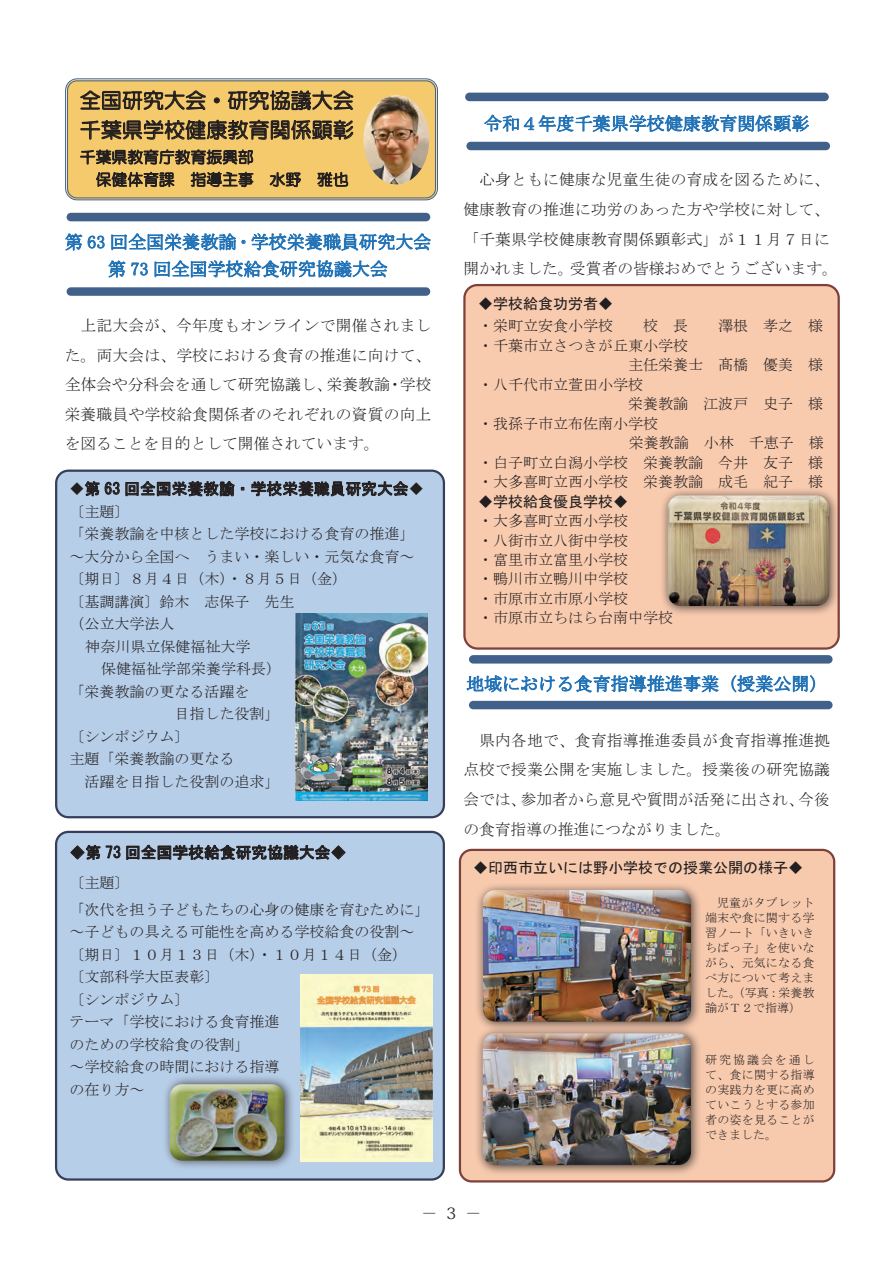
<style>
.page{position:relative;width:893px;height:1263px;background:#fff}
.page>*{position:absolute;margin:0;border:0;box-sizing:border-box;transform-origin:0 0}
.t1{font:21px/29.5px "HG Maru Gothic MPRO";letter-spacing:.005em;color:#231f20}
.t2{font:18px/27px "MS Mincho";letter-spacing:.005em;color:#2373b7;text-align:center}
.t3{font:15.75px/29.7px "MS Mincho";letter-spacing:.01em;color:#231f20;text-align:justify}
.t4{font:15.75px "MS Gothic";letter-spacing:.005em;color:#231f20}
.t5{font:15.75px/22.5px "HG Maru Gothic MPRO";letter-spacing:.005em;color:#231f20}
.t6{font:15.75px "Koz Min Pr 6 N";color:#231f20}
.t7{font:15px/22.5px "MS Mincho";color:#231f20}
.t8{font:15px "MS Gothic";color:#231f20}
.t9{font:12px/15px "MS Mincho";letter-spacing:.015em;color:#231f20;text-align:justify}
.s1{font-size:15px}
</style>
<div class="page">
<svg style="left:65px;top:78px;width:373px;height:122px;background:#edc670"></svg>
<div style="left:67px;top:213px;width:363px;height:8px;background:#41618b;border-radius:4px"></div>
<div style="left:67px;top:287px;width:363px;height:9px;background:#41618b;border-radius:4px"></div>
<div style="left:465px;top:93px;width:364px;height:8px;background:#41618b;border-radius:4px"></div>
<div style="left:466px;top:142px;width:364px;height:8px;background:#41618b;border-radius:4px"></div>
<div style="left:56px;top:832px;width:388px;height:347px;background:#b7cee8;border-radius:12px"></div>
<div style="left:55px;top:831px;width:390px;height:349px;border:2px solid #353e5b;border-radius:12px"></div>
<div style="left:460px;top:850px;width:374px;height:331px;background:#f7caae;border-radius:12px"></div>
<div style="left:459px;top:849px;width:376px;height:333px;border:2px solid #7e403b;border-radius:12px"></div>
<div style="left:464px;top:285px;width:375px;height:363px;background:#f8cbaf;border-radius:13px"></div>
<div style="left:463px;top:284px;width:377px;height:366px;border:2px solid #7e403b;border-radius:13px"></div>
<div style="left:469px;top:655px;width:364px;height:8px;background:#41618b;border-radius:4px"></div>
<div style="left:469px;top:701px;width:364px;height:8px;background:#41618b;border-radius:4px"></div>
<div style="left:56px;top:471px;width:388px;height:346px;background:#b7cee8;border-radius:12px"></div>
<div style="left:55px;top:469px;width:390px;height:349px;border:2px solid #353e5b;border-radius:12px"></div>
<img style="left:363px;top:95px;width:66px;height:89px">
<img style="left:296px;top:614px;width:132px;height:187px">
<img style="left:300px;top:974px;width:132px;height:187px">
<div style="left:162px;top:1075px;width:134px;height:95px;background:#231f20;opacity:.75"></div>
<div style="left:168px;top:1082px;width:117px;height:71px;background:#fff;opacity:.75"></div>
<div style="left:168px;top:1087px;width:117px;height:75px;background:#231f20;opacity:.41"></div>
<div style="left:660px;top:487px;width:180px;height:130px;background:#231f20;opacity:.75"></div>
<div style="left:665px;top:493px;width:165px;height:106px;background:#fff;opacity:.75"></div>
<div style="left:665px;top:498px;width:165px;height:109px;background:#231f20;opacity:.41"></div>
<div style="left:475px;top:882px;width:227px;height:150px;background:#231f20;opacity:.75"></div>
<div style="left:480px;top:888px;width:212px;height:127px;background:#fff;opacity:.75"></div>
<div style="left:480px;top:892px;width:212px;height:131px;background:#231f20;opacity:.4"></div>
<div style="left:475px;top:1025px;width:227px;height:151px;background:#231f20;opacity:.75"></div>
<div style="left:480px;top:1032px;width:211px;height:126px;background:#fff;opacity:.75"></div>
<div style="left:480px;top:1036px;width:211px;height:131px;background:#231f20;opacity:.4"></div>
<h1 class="t1" style="left:80px;top:85px;width:275px">全国研究大会・研究協議大会千葉県学校健康教育関係顕彰</h1>
<p class="t5" style="left:96px;top:146px;width:254px;text-indent:-16px">千葉県教育庁教育振興部<br>保健体育課 指導主事 水野 雅也</p>
<p class="t2" style="left:65px;top:228px;width:368px">第 63 回全国栄養教諭・学校栄養職員研究大会第 73 回全国学校給食研究協議大会</p>
<p class="t3" style="left:65px;top:310px;width:368px;text-indent:16px">上記大会が、今年度もオンラインで開催されました。両大会は、学校における食育の推進に向けて、全体会や分科会を通して研究協議し、栄養教諭・学校栄養職員や学校給食関係者のそれぞれの資質の向上を図ることを目的として開催されています。</p>
<p class="t4" style="left:70px;top:481px;width:356px"><span class="s1">◆</span>第 63 回全国栄養教諭・学校栄養職員研究大会<span class="s1">◆</span></p>
<p class="t7" style="left:70px;top:500px;width:62px">〔主題〕</p>
<p class="t7" style="left:70px;top:523px;width:346px">「栄養教諭を中核とした学校における食育の推進」</p>
<p class="t7" style="left:70px;top:545px;width:346px">～大分から全国へ うまい・楽しい・元気な食育～</p>
<p class="t7" style="left:70px;top:568px;width:279px">〔期日〕８月４日（木）・８月５日（金）</p>
<p class="t7" style="left:70px;top:590px;width:227px">〔基調講演〕鈴木 志保子 先生</p>
<p class="t7" style="left:70px;top:613px;width:106px">（公立大学法人</p>
<p class="t7" style="left:85px;top:635px;width:167px">神奈川県立保健福祉大学</p>
<p class="t7" style="left:101px;top:658px;width:182px">保健福祉学部栄養学科長）</p>
<p class="t7" style="left:70px;top:680px;width:182px">「栄養教諭の更なる活躍を</p>
<p class="t7" style="left:175px;top:703px;width:106px">目指した役割」</p>
<p class="t7" style="left:70px;top:725px;width:122px">〔シンポジウム〕</p>
<p class="t7" style="left:70px;top:748px;width:167px">主題「栄養教諭の更なる</p>
<p class="t7" style="left:85px;top:770px;width:196px">活躍を目指した役割の追求」</p>
<p class="t4" style="left:70px;top:844px;width:278px">◆第 73 回全国学校給食研究協議大会◆</p>
<p class="t7" style="left:70px;top:868px;width:361px;line-height:27.3px">〔主題〕<br>「次代を担う子どもたちの心身の健康を育むために」</p>
<p class="t7" style="left:70px;top:921px;width:346px">～子どもの具える可能性を高める学校給食の役割～〔期日〕１０月１３日（木）・１０月１４日（金）〔文部科学大臣表彰〕<br>〔シンポジウム〕<br>テーマ「学校における食育推進<br>のための学校給食の役割」<br>～学校給食の時間における指導<br>の在り方～</p>
<p class="t2" style="left:484px;top:110px;width:327px">令和４年度千葉県学校健康教育関係顕彰</p>
<p class="t3" style="left:463px;top:165px;width:376px;text-align:center">心身ともに健康な児童生徒の育成を図るために、<br>健康教育の推進に功労のあった方や学校に対して、「千葉県学校健康教育関係顕彰式」が１１月７日に開かれました。受賞者の皆様おめでとうございます。</p>
<p class="t8" style="left:478px;top:296px;width:137px">◆学校給食功労者◆</p>
<p class="t7" style="left:478px;top:315px;width:137px">・栄町立安食小学校</p>
<p class="t7" style="left:643px;top:315px;width:46px">校 長</p>
<p class="t7" style="left:718px;top:315px;width:107px">澤根 孝之 様</p>
<p class="t7" style="left:478px;top:334px;width:211px">・千葉市立さつきが丘東小学校</p>
<p class="t7" style="left:628px;top:354px;width:196px">主任栄養士 髙橋 優美 様</p>
<p class="t7" style="left:478px;top:373px;width:167px">・八千代市立萱田小学校</p>
<p class="t7" style="left:628px;top:393px;width:196px">栄養教諭 江波戸 史子 様</p>
<p class="t7" style="left:478px;top:412px;width:182px">・我孫子市立布佐南小学校</p>
<p class="t7" style="left:629px;top:432px;width:196px">栄養教諭 小林 千恵子 様</p>
<p class="t7" style="left:478px;top:451px;width:346px">・白子町立白潟小学校 栄養教諭 今井 友子 様</p>
<p class="t7" style="left:478px;top:470px;width:346px">・大多喜町立西小学校 栄養教諭 成毛 紀子 様</p>
<p class="t8" style="left:478px;top:494px;width:152px">◆学校給食優良学校◆</p>
<p class="t7" style="left:478px;top:511px;width:196px;line-height:19.5px">・大多喜町立西小学校<br>・八街市立八街中学校<br>・富里市立富里小学校<br>・鴨川市立鴨川中学校<br>・市原市立市原小学校<br>・市原市立ちはら台南中学校</p>
<p class="t2" style="left:466px;top:670px;width:363px">地域における食育指導推進事業（授業公開）</p>
<p class="t3" style="left:463px;top:725px;width:368px;text-indent:16px">県内各地で、食育指導推進委員が食育指導推進拠点校で授業公開を実施しました。授業後の研究協議会では、参加者から意見や質問が活発に出され、今後の食育指導の推進につながりました。</p>
<p class="t8" style="left:473px;top:860px;width:332px">◆印西市立いには野小学校での授業公開の様子◆</p>
<p class="t9" style="left:705px;top:895px;width:111px;text-indent:12px">児童がタブレット端末や食に関する学習ノート「いきいきちばっ子」を使いながら、元気になる食べ方について考えました。（写真：栄養教諭がＴ２で指導）</p>
<p class="t9" style="left:705px;top:1052px;width:111px">研究協議会を通して、食に関する指導の実践力を更に高めていこうとする参加者の姿を見ることができました。</p>
<p class="t6" style="left:422px;top:1204px;width:61px">− 3 −</p>
</div>
